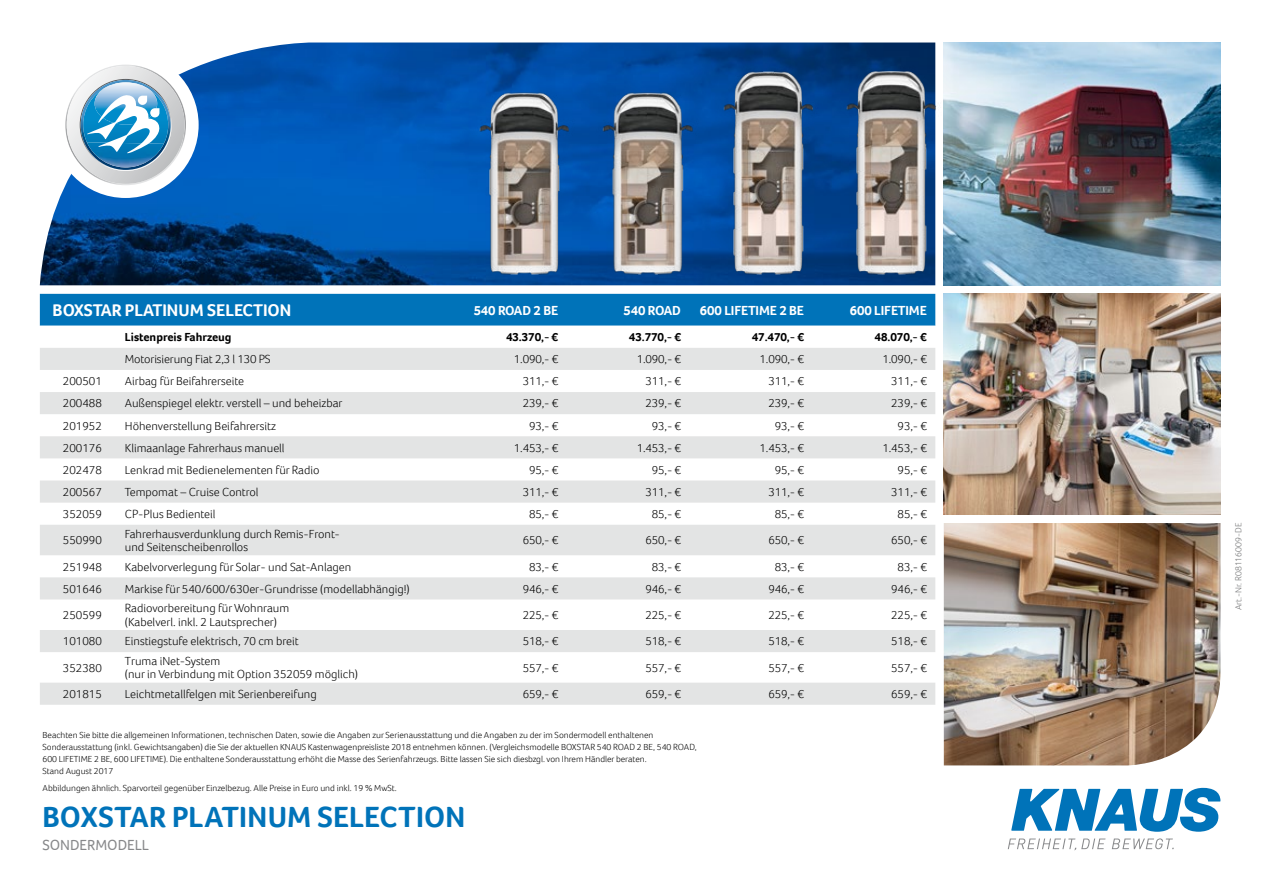
<style>
.page{position:relative;width:1263px;height:893px;background:#fff}
.page>*{position:absolute;margin:0;border:0;box-sizing:border-box;transform-origin:0 0}
.t1{font:700 30px "Foco";letter-spacing:.005em;color:#0073b9}
.t2{font:700 17.4px "Foco";color:#fff}
.t3{font:15px "Foco";letter-spacing:-.005em;color:#87888a}
.t4{font:700 13.5px "Foco";letter-spacing:-.01em;color:#fff}
.t5{font:300 12px/13.5px "Foco";color:#000}
.t6{font:700 12px "Foco";letter-spacing:-.01em;color:#000}
.t7{font:300 9px/12px "Foco";color:#000}
.t8{font:300 9px "Foco";color:#707172}
</style>
<div class="page">
<img style="left:40px;top:43px;width:895px;height:242px">
<div style="left:52px;top:52px;width:147px;height:146px;background:#fff;border-radius:50%"></div>
<svg style="left:65px;top:65px;width:121px;height:120px"></svg>
<svg style="left:1008px;top:838px;width:166px;height:12px"></svg>
<svg style="left:1011px;top:788px;width:209px;height:44px"></svg>
<img style="left:944px;top:523px;width:276px;height:242px">
<img style="left:944px;top:294px;width:276px;height:220px">
<img style="left:944px;top:43px;width:276px;height:242px">
<img style="left:463px;top:59px;width:122px;height:223px">
<img style="left:587px;top:59px;width:120px;height:223px">
<img style="left:707px;top:42px;width:122px;height:240px">
<img style="left:830px;top:48px;width:122px;height:234px">
<div style="left:40px;top:294px;width:895px;height:32px;background:#0073b9"></div>
<svg style="left:40px;top:348px;width:895px;height:357px;fill:#e4e5e5"></svg>
<h2 class="t2" style="left:53px;top:299px;width:240px">BOXSTAR PLATINUM SELECTION</h2>
<p class="t4" style="left:474px;top:301px;width:86px">540 ROAD 2 BE</p>
<p class="t4" style="left:624px;top:301px;width:59px">540 ROAD</p>
<p class="t4" style="left:700px;top:301px;width:105px">600 LIFETIME 2 BE</p>
<p class="t4" style="left:850px;top:301px;width:78px">600 LIFETIME</p>
<p class="t6" style="left:125px;top:329px;width:108px">Listenpreis Fahrzeug</p>
<p class="t6" style="left:506px;top:329px;width:54px">43.370,- €</p>
<p class="t6" style="left:629px;top:329px;width:54px">43.770,- €</p>
<p class="t6" style="left:752px;top:329px;width:54px">47.470,- €</p>
<p class="t6" style="left:875px;top:329px;width:54px">48.070,- €</p>
<p class="t5" style="left:125px;top:352px;width:147px">Motorisierung Fiat 2,3 l 130 PS</p>
<p class="t5" style="left:514px;top:352px;width:46px">1.090,- €</p>
<p class="t5" style="left:637px;top:352px;width:46px">1.090,- €</p>
<p class="t5" style="left:759px;top:352px;width:46px">1.090,- €</p>
<p class="t5" style="left:882px;top:352px;width:46px">1.090,- €</p>
<p class="t5" style="left:63px;top:374px;width:40px">200501</p>
<p class="t5" style="left:125px;top:374px;width:121px">Airbag für Beifahrerseite</p>
<p class="t5" style="left:523px;top:374px;width:37px">311,- €</p>
<p class="t5" style="left:645px;top:374px;width:37px">311,- €</p>
<p class="t5" style="left:768px;top:374px;width:37px">311,- €</p>
<p class="t5" style="left:891px;top:374px;width:37px">311,- €</p>
<p class="t5" style="left:63px;top:396px;width:40px">200488</p>
<p class="t5" style="left:125px;top:396px;width:219px">Außenspiegel elektr. verstell – und beheizbar</p>
<p class="t5" style="left:523px;top:396px;width:37px">239,- €</p>
<p class="t5" style="left:645px;top:396px;width:37px">239,- €</p>
<p class="t5" style="left:768px;top:396px;width:37px">239,- €</p>
<p class="t5" style="left:891px;top:396px;width:37px">239,- €</p>
<p class="t5" style="left:63px;top:419px;width:40px">201952</p>
<p class="t5" style="left:125px;top:419px;width:153px">Höhenverstellung Beifahrersitz</p>
<p class="t5" style="left:529px;top:419px;width:31px">93,- €</p>
<p class="t5" style="left:652px;top:419px;width:31px">93,- €</p>
<p class="t5" style="left:775px;top:419px;width:31px">93,- €</p>
<p class="t5" style="left:898px;top:419px;width:31px">93,- €</p>
<p class="t5" style="left:63px;top:441px;width:40px">200176</p>
<p class="t5" style="left:125px;top:441px;width:161px">Klimaanlage Fahrerhaus manuell</p>
<p class="t5" style="left:514px;top:441px;width:46px">1.453,- €</p>
<p class="t5" style="left:637px;top:441px;width:46px">1.453,- €</p>
<p class="t5" style="left:759px;top:441px;width:46px">1.453,- €</p>
<p class="t5" style="left:882px;top:441px;width:46px">1.453,- €</p>
<p class="t5" style="left:63px;top:463px;width:40px">202478</p>
<p class="t5" style="left:125px;top:463px;width:196px">Lenkrad mit Bedienelementen für Radio</p>
<p class="t5" style="left:529px;top:463px;width:31px">95,- €</p>
<p class="t5" style="left:652px;top:463px;width:31px">95,- €</p>
<p class="t5" style="left:775px;top:463px;width:31px">95,- €</p>
<p class="t5" style="left:898px;top:463px;width:31px">95,- €</p>
<p class="t5" style="left:63px;top:485px;width:40px">200567</p>
<p class="t5" style="left:125px;top:485px;width:135px">Tempomat – Cruise Control</p>
<p class="t5" style="left:523px;top:485px;width:37px">311,- €</p>
<p class="t5" style="left:645px;top:485px;width:37px">311,- €</p>
<p class="t5" style="left:768px;top:485px;width:37px">311,- €</p>
<p class="t5" style="left:891px;top:485px;width:37px">311,- €</p>
<p class="t5" style="left:63px;top:507px;width:40px">352059</p>
<p class="t5" style="left:125px;top:507px;width:92px">CP-Plus Bedienteil</p>
<p class="t5" style="left:529px;top:507px;width:31px">85,- €</p>
<p class="t5" style="left:652px;top:507px;width:31px">85,- €</p>
<p class="t5" style="left:775px;top:507px;width:31px">85,- €</p>
<p class="t5" style="left:898px;top:507px;width:31px">85,- €</p>
<p class="t5" style="left:63px;top:533px;width:40px">550990</p>
<p class="t5" style="left:125px;top:527px;width:217px">Fahrerhausverdunklung durch Remis-Front&shy;und Seitenscheibenrollos</p>
<p class="t5" style="left:523px;top:533px;width:37px">650,- €</p>
<p class="t5" style="left:645px;top:533px;width:37px">650,- €</p>
<p class="t5" style="left:768px;top:533px;width:37px">650,- €</p>
<p class="t5" style="left:891px;top:533px;width:37px">650,- €</p>
<p class="t5" style="left:63px;top:560px;width:40px">251948</p>
<p class="t5" style="left:125px;top:560px;width:228px">Kabelvorverlegung für Solar- und Sat-Anlagen</p>
<p class="t5" style="left:529px;top:560px;width:31px">83,- €</p>
<p class="t5" style="left:652px;top:560px;width:31px">83,- €</p>
<p class="t5" style="left:775px;top:560px;width:31px">83,- €</p>
<p class="t5" style="left:898px;top:560px;width:31px">83,- €</p>
<p class="t5" style="left:63px;top:582px;width:40px">501646</p>
<p class="t5" style="left:125px;top:582px;width:286px">Markise für 540/600/630er-Grundrisse (modellabhängig!)</p>
<p class="t5" style="left:523px;top:582px;width:37px">946,- €</p>
<p class="t5" style="left:645px;top:582px;width:37px">946,- €</p>
<p class="t5" style="left:768px;top:582px;width:37px">946,- €</p>
<p class="t5" style="left:891px;top:582px;width:37px">946,- €</p>
<p class="t5" style="left:63px;top:608px;width:40px">250599</p>
<p class="t5" style="left:125px;top:601px;width:166px">Radiovorbereitung für Wohnraum (Kabelverl. inkl. 2 Lautsprecher)</p>
<p class="t5" style="left:523px;top:608px;width:37px">225,- €</p>
<p class="t5" style="left:645px;top:608px;width:37px">225,- €</p>
<p class="t5" style="left:768px;top:608px;width:37px">225,- €</p>
<p class="t5" style="left:891px;top:608px;width:37px">225,- €</p>
<p class="t5" style="left:63px;top:634px;width:40px">101080</p>
<p class="t5" style="left:125px;top:634px;width:175px">Einstiegstufe elektrisch, 70 cm breit</p>
<p class="t5" style="left:523px;top:634px;width:37px">518,- €</p>
<p class="t5" style="left:645px;top:634px;width:37px">518,- €</p>
<p class="t5" style="left:768px;top:634px;width:37px">518,- €</p>
<p class="t5" style="left:891px;top:634px;width:37px">518,- €</p>
<p class="t5" style="left:63px;top:661px;width:40px">352380</p>
<p class="t5" style="left:125px;top:654px;width:235px">Truma iNet-System<br>(nur in Verbindung mit Option 352059 möglich)</p>
<p class="t5" style="left:523px;top:661px;width:37px">557,- €</p>
<p class="t5" style="left:645px;top:661px;width:37px">557,- €</p>
<p class="t5" style="left:768px;top:661px;width:37px">557,- €</p>
<p class="t5" style="left:891px;top:661px;width:37px">557,- €</p>
<p class="t5" style="left:63px;top:687px;width:40px">201815</p>
<p class="t5" style="left:125px;top:687px;width:193px">Leichtmetallfelgen mit Serienbereifung</p>
<p class="t5" style="left:523px;top:687px;width:37px">659,- €</p>
<p class="t5" style="left:645px;top:687px;width:37px">659,- €</p>
<p class="t5" style="left:768px;top:687px;width:37px">659,- €</p>
<p class="t5" style="left:891px;top:687px;width:37px">659,- €</p>
<p class="t7" style="left:43px;top:729px;width:656px">Beachten Sie bitte die allgemeinen Informationen, technischen Daten, sowie die Angaben zur Serienausstattung und die Angaben zu der im Sondermodell enthaltenen Sonderausstattung (inkl. Gewichtsangaben) die Sie der aktuellen KNAUS Kastenwagenpreisliste 2018 entnehmen können. (Vergleichsmodelle BOXSTAR 540 ROAD 2 BE, 540 ROAD, 600 LIFETIME 2 BE, 600 LIFETIME). Die enthaltene Sonderausstattung erhöht die Masse des Serienfahrzeugs. Bitte lassen Sie sich diesbzgl. von Ihrem Händler beraten.<br>Stand August 2017</p>
<p class="t7" style="left:43px;top:782px;width:356px">Abbildungen ähnlich. Sparvorteil gegenüber Einzelbezug. Alle Preise in Euro und inkl. 19 % MwSt.</p>
<h1 class="t1" style="left:43px;top:797px;width:424px">BOXSTAR PLATINUM SELECTION</h1>
<p class="t3" style="left:43px;top:835px;width:108px">SONDERMODELL</p>
<p class="t8" style="left:1232px;top:610px;width:89px;rotate:-90deg">Art.-Nr. R08116009-DE</p>
</div>
